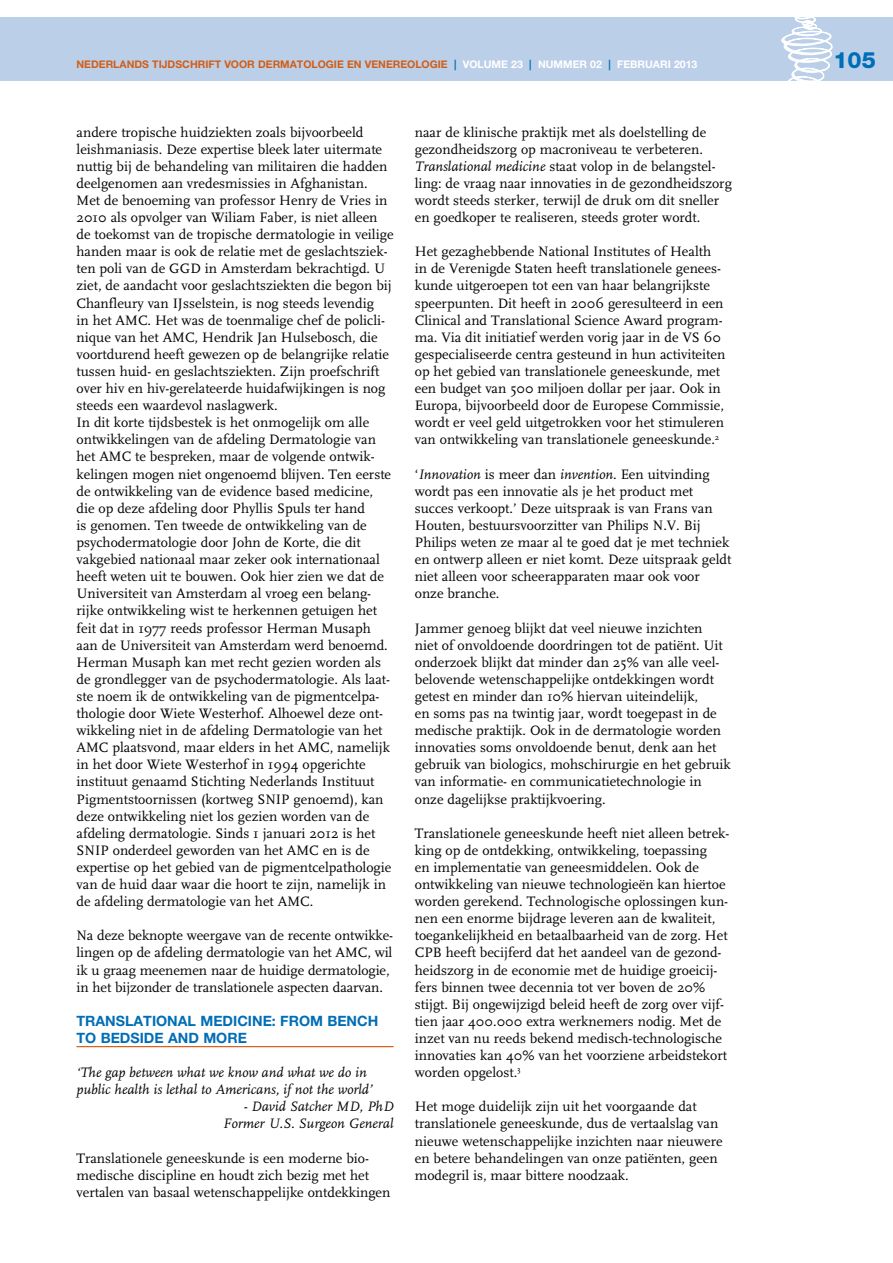
<style>
.page{position:relative;width:893px;height:1263px;background:#fff}
.page>*{position:absolute;margin:0;border:0;box-sizing:border-box;transform-origin:0 0}
.t1{font:800 22.5px "Helvetica Neue";color:#006eb6}
.t2{font:14.25px/17.1px "FF Scala";color:#000}
.t3{font:italic 14.25px/17.1px "FF Scala";color:#000}
.t4{font:700 14.25px/17.1px "Helvetica Neue";color:#006eb6}
.t5{font:700 10.5px "Helvetica Neue";color:#d25e16}
.t6{font:700 10.5px "Helvetica Neue";color:#fff}
.s1{color:#006eb6}
.s2{color:#fff}
.s3{font-style:italic}
</style>
<div class="page">
<div style="left:0;top:17px;width:893px;height:64px;background:#bccfe9"></div>
<svg style="left:781px;top:17px;width:51px;height:64px"></svg>
<hr style="left:77px;top:1046px;width:317px;height:1px;background:#d25e16">
<p class="t5" style="left:77px;top:58px;width:569px">NEDERLANDS TIJDSCHRIFT VOOR DERMATOLOGIE EN VENEREOLOGIE <span class="s1">|</span> <span class="s2">VOLUME 23</span> <span class="s1">|</span> <span class="s2">NUMMER 02</span> <span class="s1">|</span> <span class="s2">FEBRUARI</span></p>
<p class="t6" style="left:674px;top:58px;width:25px">2013</p>
<h1 class="t1" style="left:833px;top:47px;width:44px">105</h1>
<p class="t2" style="left:77px;top:124px;width:319px">andere tropische huidziekten zoals bijvoorbeeld leishmaniasis. Deze expertise bleek later uitermate nuttig bij de behandeling van militairen die hadden deelgenomen aan vredesmissies in Afghanistan.<br>Met de benoeming van professor Henry de Vries in 2010 als opvolger van Wiliam Faber, is niet alleen de toekomst van de tropische dermatologie in veilige handen maar is ook de relatie met de geslachtsziek&shy;ten poli van de GGD in Amsterdam bekrachtigd. U ziet, de aandacht voor geslachtsziekten die begon bij Chanfleury van IJsselstein, is nog steeds levendig<br>in het AMC. Het was de toenmalige chef de policli&shy;nique van het AMC, Hendrik Jan Hulsebosch, die voortdurend heeft gewezen op de belangrijke relatie tussen huid- en geslachtsziekten. Zijn proefschrift over hiv en hiv-gerelateerde huidafwijkingen is nog steeds een waardevol naslagwerk.<br>In dit korte tijdsbestek is het onmogelijk om alle ontwikkelingen van de afdeling Dermatologie van het AMC te bespreken, maar de volgende ontwik&shy;kelingen mogen niet ongenoemd blijven. Ten eerste de ontwikkeling van de evidence based medicine, die op deze afdeling door Phyllis Spuls ter hand<br>is genomen. Ten tweede de ontwikkeling van de psychodermatologie door John de Korte, die dit vakgebied nationaal maar zeker ook internationaal heeft weten uit te bouwen. Ook hier zien we dat de Universiteit van Amsterdam al vroeg een belang&shy;rijke ontwikkeling wist te herkennen getuigen het feit dat in 1977 reeds professor Herman Musaph aan de Universiteit van Amsterdam werd benoemd.<br>Herman Musaph kan met recht gezien worden als de grondlegger van de psychodermatologie. Als laat&shy;ste noem ik de ontwikkeling van de pigmentcelpa&shy;thologie door Wiete Westerhof. Alhoewel deze ont&shy;wikkeling niet in de afdeling Dermatologie van het AMC plaatsvond, maar elders in het AMC, namelijk in het door Wiete Westerhof in 1994 opgerichte instituut genaamd Stichting Nederlands Instituut Pigmentstoornissen (kortweg SNIP genoemd), kan deze ontwikkeling niet los gezien worden van de afdeling dermatologie. Sinds 1 januari 2012 is het SNIP onderdeel geworden van het AMC en is de expertise op het gebied van de pigmentcelpathologie van de huid daar waar die hoort te zijn, namelijk in de afdeling dermatologie van het AMC.</p>
<p class="t2" style="left:77px;top:927px;width:318px">Na deze beknopte weergave van de recente ontwikke&shy;lingen op de afdeling dermatologie van het AMC, wil ik u graag meenemen naar de huidige dermatologie, in het bijzonder de translationele aspecten daarvan.</p>
<p class="t4" style="left:77px;top:1012px;width:303px">TRANSLATIONAL MEDICINE: FROM BENCH<br>TO BEDSIDE AND MORE</p>
<p class="t3" style="left:77px;top:1064px;width:297px">‘The gap between what we know and what we do in public health is lethal to Americans, if not the world’</p>
<p class="t3" style="left:223px;top:1098px;width:172px;text-align:right">- David Satcher MD, PhD<br>Former U.S. Surgeon General</p>
<p class="t2" style="left:77px;top:1150px;width:315px">Translationele geneeskunde is een moderne bio&shy;medische discipline en houdt zich bezig met het vertalen van basaal wetenschappelijke ontdekkingen</p>
<p class="t2" style="left:415px;top:124px;width:319px">naar de klinische praktijk met als doelstelling de gezondheidszorg op macroniveau te verbeteren.<br><span class="s3">Translational medicine</span> staat volop in de belangstel&shy;ling: de vraag naar innovaties in de gezondheidszorg wordt steeds sterker, terwijl de druk om dit sneller en goedkoper te realiseren, steeds groter wordt.</p>
<p class="t2" style="left:415px;top:243px;width:312px">Het gezaghebbende National Institutes of Health in de Verenigde Staten heeft translationele genees&shy;kunde uitgeroepen tot een van haar belangrijkste speerpunten. Dit heeft in 2006 geresulteerd in een Clinical and Translational Science Award program&shy;ma. Via dit initiatief werden vorig jaar in de VS 60 gespecialiseerde centra gesteund in hun activiteiten op het gebied van translationele geneeskunde, met een budget van 500 miljoen dollar per jaar. Ook in Europa, bijvoorbeeld door de Europese Commissie, wordt er veel geld uitgetrokken voor het stimuleren van ontwikkeling van translationele geneeskunde.<sup>2</sup></p>
<p class="t2" style="left:415px;top:466px;width:318px">‘<span class="s3">Innovation</span> is meer dan <span class="s3">invention</span>. Een uitvinding wordt pas een innovatie als je het product met succes verkoopt.’ Deze uitspraak is van Frans van Houten, bestuursvoorzitter van Philips N.V. Bij Philips weten ze maar al te goed dat je met techniek en ontwerp alleen er niet komt. Deze uitspraak geldt niet alleen voor scheerapparaten maar ook voor onze branche.</p>
<p class="t2" style="left:415px;top:619px;width:317px">Jammer genoeg blijkt dat veel nieuwe inzichten<br>niet of onvoldoende doordringen tot de patiënt. Uit onderzoek blijkt dat minder dan 25% van alle veel&shy;belovende wetenschappelijke ontdekkingen wordt getest en minder dan 10% hiervan uiteindelijk,<br>en soms pas na twintig jaar, wordt toegepast in de medische praktijk. Ook in de dermatologie worden innovaties soms onvoldoende benut, denk aan het gebruik van biologics, mohschirurgie en het gebruik van informatie- en communicatietechnologie in onze dagelijkse praktijkvoering.</p>
<p class="t2" style="left:415px;top:825px;width:316px">Translationele geneeskunde heeft niet alleen betrek&shy;king op de ontdekking, ontwikkeling, toepassing<br>en implementatie van geneesmiddelen. Ook de ontwikkeling van nieuwe technologieën kan hiertoe worden gerekend. Technologische oplossingen kun&shy;nen een enorme bijdrage leveren aan de kwaliteit, toegankelijkheid en betaalbaarheid van de zorg. Het CPB heeft becijferd dat het aandeel van de gezond&shy;heidszorg in de economie met de huidige groeicij&shy;fers binnen twee decennia tot ver boven de 20% stijgt. Bij ongewijzigd beleid heeft de zorg over vijf&shy;tien jaar 400.000 extra werknemers nodig. Met de inzet van nu reeds bekend medisch-technologische innovaties kan 40% van het voorziene arbeidstekort worden opgelost.<sup>3</sup></p>
<p class="t2" style="left:415px;top:1098px;width:309px">Het moge duidelijk zijn uit het voorgaande dat translationele geneeskunde, dus de vertaalslag van nieuwe wetenschappelijke inzichten naar nieuwere en betere behandelingen van onze patiënten, geen modegril is, maar bittere noodzaak.</p>
</div>
